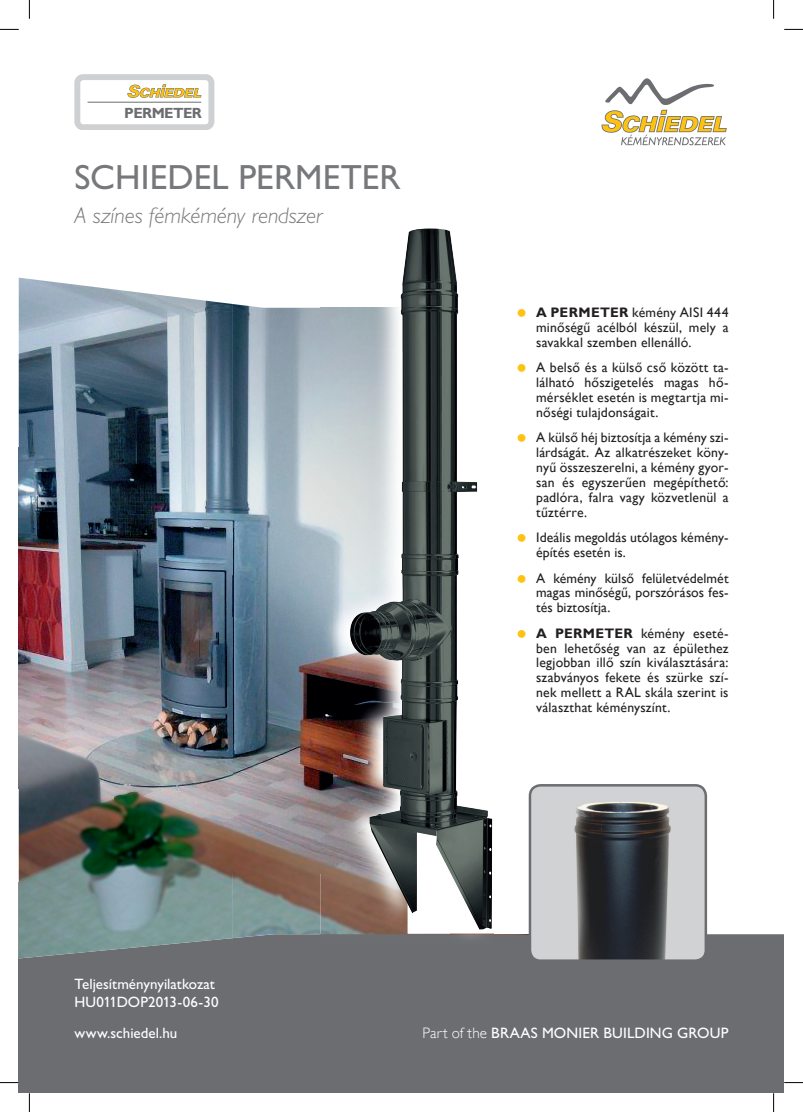
<style>
.page{position:relative;width:803px;height:1112px;background:#fff}
.page>*{position:absolute;margin:0;border:0;box-sizing:border-box;transform-origin:0 0}
.t1{font:35px "Gill Sans H Regular";letter-spacing:.005em;color:#76787b}
.t2{font:italic 22.5px "Gill Sans H Light";letter-spacing:-.005em;color:#76787b}
.t3{font:15.12px "Gill Sans H Regular";letter-spacing:.01em;color:#fff}
.t4{font:15px/18px "Gill Sans H Regular";color:#fff}
.t5{font:700 14.88px "Gill Sans";letter-spacing:-.04em;color:#6c6d70}
.t6{font:13.75px/14.9px "Gill Sans";letter-spacing:.015em;color:#231f20;text-align:justify}
.s1{font-weight:700}
.s2{font-family:"Gill Sans";font-weight:300}
</style>
<div class="page">
<div style="left:19px;top:882px;width:765px;height:210px;background:#6c6d70"></div>
<img style="left:19px;top:277px;width:214px;height:681px">
<img style="left:232px;top:304px;width:88px;height:633px">
<img style="left:451px;top:933px;width:78px;height:1px">
<div style="left:408px;top:209px;width:375px;height:724px;background:#fff"></div>
<img style="left:532px;top:786px;width:172px;height:172px">
<div style="left:529px;top:783px;width:178px;height:178px;border:2px solid #6c6d70;border-radius:11px"></div>
<svg style="left:601px;top:78px;width:126px;height:67px"></svg>
<div style="left:74px;top:74px;width:140px;height:56px;border:6px solid #cfd0d2;border-radius:6px"></div>
<hr style="left:88px;top:102px;width:113px;height:1px;background:#6c6d70">
<svg style="left:127px;top:84px;width:74px;height:14px"></svg>
<img style="left:320px;top:213px;width:30px;height:631px">
<img style="left:337px;top:934px;width:157px;height:3px">
<img style="left:320px;top:844px;width:131px;height:90px">
<img style="left:320px;top:213px;width:3px;height:15px">
<img style="left:350px;top:228px;width:142px;height:701px">
<svg style="left:0;top:29px;width:19px;height:1px"></svg>
<svg style="left:784px;top:29px;width:19px;height:1px"></svg>
<svg style="left:0;top:1081px;width:19px;height:2px"></svg>
<svg style="left:784px;top:1082px;width:19px;height:1px"></svg>
<svg style="left:29px;top:0;width:1px;height:19px"></svg>
<svg style="left:29px;top:1092px;width:1px;height:19px"></svg>
<svg style="left:773px;top:0;width:1px;height:19px"></svg>
<svg style="left:773px;top:1092px;width:1px;height:19px"></svg>
<p class="t5" style="left:124px;top:104px;width:79px">PERMETER</p>
<h1 class="t1" style="left:74px;top:157px;width:328px">SCHIEDEL PERMETER</h1>
<h2 class="t2" style="left:74px;top:203px;width:249px">A színes fémkémény rendszer</h2>
<p class="t4" style="left:74px;top:975px;width:146px">Teljesítménynyilatkozat<br>HU011DOP2013-06-30</p>
<p class="t6" style="left:536px;top:305px;width:194px"><span class="s1">A PERMETER</span> kémény AISI 444 minőségű acélból készül, mely a savakkal szemben ellenálló.</p>
<p class="t6" style="left:536px;top:360px;width:194px">A belső és a külső cső között ta&shy;lálható hőszigetelés magas hő&shy;mérséklet esetén is megtartja mi&shy;nőségi tulajdonságait.</p>
<p class="t6" style="left:536px;top:430px;width:194px">A külső héj biztosítja a kémény szi&shy;lárdságát. Az alkatrészeket köny&shy;nyű összeszerelni, a kémény gyor&shy;san és egyszerűen megépíthető: padlóra, falra vagy közvetlenül a tűztérre.</p>
<p class="t6" style="left:536px;top:530px;width:194px">Ideális megoldás utólagos kémény - építés esetén is.</p>
<p class="t6" style="left:536px;top:570px;width:194px">A kémény külső felületvédelmét magas minőségű, porszórásos fes&shy;tés biztosítja.</p>
<p class="t6" style="left:536px;top:625px;width:194px"><span class="s1">A PERMETER</span> kémény eseté&shy;ben lehetőség van az épülethez legjobban illő szín kiválasztására: szabványos fekete és szürke szí&shy;nek mellett a RAL skála szerint is választhat kéményszínt.</p>
<p class="t4" style="left:74px;top:1023px;width:104px">www.schiedel.hu</p>
<p class="t3" style="left:423px;top:1024px;width:307px"><span class="s2">Part of the</span> BRAAS MONIER BUILDING GROUP</p>
</div>
